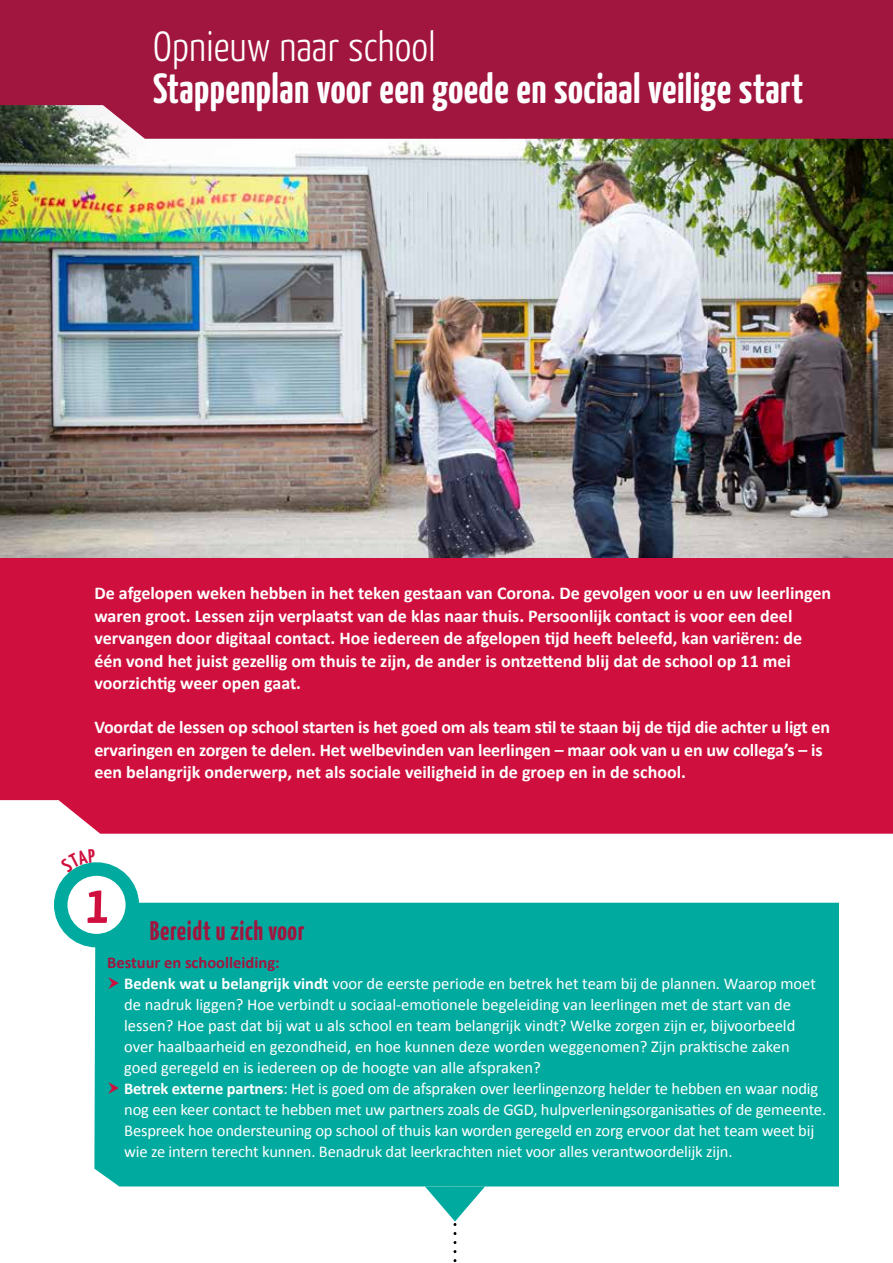
<style>
.page{position:relative;width:893px;height:1263px;background:#fff}
.page>*{position:absolute;margin:0;border:0;box-sizing:border-box;transform-origin:0 0}
.t1{font:700 54px "Yanone Kaffeesatz";color:#cf103e}
.t2{font:700 42px "Yanone Kaffeesatz";letter-spacing:.01em;color:#fff}
.t3{font:300 42px "Yanone Kaffeesatz";letter-spacing:.005em;color:#fff}
.t4{font:700 27px "Yanone Kaffeesatz";letter-spacing:.025em;color:#a1163f}
.t5{font:700 18px/22.5px "Calibri";color:#fff}
.t6{font:16.5px/21px "Calibri";letter-spacing:-.01em;color:#fff}
.s1{font-weight:700;color:#a1163f}
.s2{font-weight:700}
</style>
<div class="page">
<div style="left:0;top:557px;width:893px;height:277px;background:#cf103e"></div>
<img style="left:0;top:139px;width:893px;height:418px">
<div style="left:0;top:0;width:893px;height:139px;background:#a1163f"></div>
<div style="left:94px;top:903px;width:745px;height:283px;background:#00aa9f"></div>
<svg style="left:61px;top:869px;width:71px;height:72px"></svg>
<div style="left:54px;top:862px;width:85px;height:85px;border:14px solid #00aa9f;border-radius:50%"></div>
<svg style="left:425px;top:1152px;width:60px;height:111px"></svg>
<svg style="left:109px;top:976px;width:10px;height:12px"></svg>
<svg style="left:109px;top:1081px;width:10px;height:12px"></svg>
<svg style="left:68px;top:862px;width:27px;height:11px"></svg>
<h2 class="t3" style="left:153px;top:21px;width:284px">Opnieuw naar school</h2>
<h2 class="t2" style="left:153px;top:63px;width:652px">Stappenplan voor een goede en sociaal veilige start</h2>
<p class="t5" style="left:94px;top:582px;width:738px">De afgelopen weken hebben in het teken gestaan van Corona. De gevolgen voor u en uw leerlingen waren groot. Lessen zijn verplaatst van de klas naar thuis. Persoonlijk contact is voor een deel vervangen door digitaal contact. Hoe iedereen de afgelopen tijd heeft beleefd, kan variëren: de één vond het juist gezellig om thuis te zijn, de ander is ontzettend blij dat de school op 11 mei voorzichtig weer open gaat.</p>
<p class="t5" style="left:94px;top:716px;width:737px">Voordat de lessen op school starten is het goed om als team stil te staan bij de tijd die achter u ligt en ervaringen en zorgen te delen. Het welbevinden van leerlingen – maar ook van u en uw collega’s – is een belangrijk onderwerp, net als sociale veiligheid in de groep en in de school.</p>
<h1 class="t1" style="left:86px;top:871px;width:23px">1</h1>
<h3 class="t4" style="left:150px;top:914px;width:156px">Bereidt u zich voor</h3>
<p class="t6" style="left:124px;top:952px;width:703px;text-indent:-17px"><span class="s1">Bestuur en schoolleiding:<br></span><span class="s2">Bedenk wat u belangrijk vindt</span> voor de eerste periode en betrek het team bij de plannen. Waarop moet de nadruk liggen? Hoe verbindt u sociaal-emotionele begeleiding van leerlingen met de start van de lessen? Hoe past dat bij wat u als school en team belangrijk vindt? Welke zorgen zijn er, bijvoorbeeld over haalbaarheid en gezondheid, en hoe kunnen deze worden weggenomen? Zijn praktische zaken goed geregeld en is iedereen op de hoogte van alle afspraken?<br><span class="s2">Betrek externe partners</span>: Het is goed om de afspraken over leerlingenzorg helder te hebben en waar nodig nog een keer contact te hebben met uw partners zoals de GGD, hulpverleningsorganisaties of de gemeente.<br>Bespreek hoe ondersteuning op school of thuis kan worden geregeld en zorg ervoor dat het team weet bij wie ze intern terecht kunnen. Benadruk dat leerkrachten niet voor alles verantwoordelijk zijn.</p>
</div>
